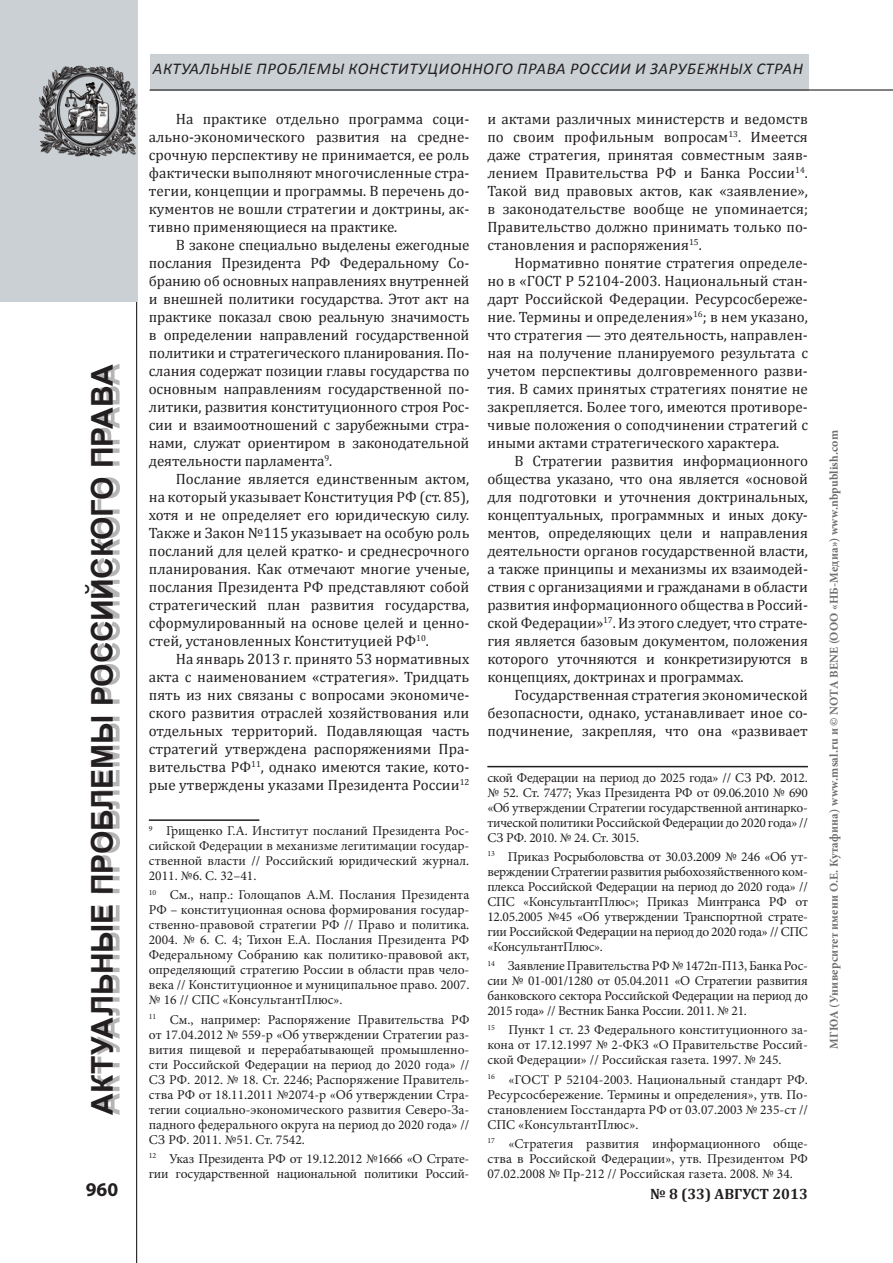
<style>
.page{position:relative;width:893px;height:1263px;background:#fff}
.page>*{position:absolute;margin:0;border:0;box-sizing:border-box;transform-origin:0 0}
.t1{font:700 30px "Arial";letter-spacing:-.005em;color:#231f20}
.t2{font:700 19.5px "Myriad Pro";color:#231f20}
.t3{font:italic 16.5px "Calibri";letter-spacing:.04em;color:#231f20}
.t4{font:15px/18px "Cambria";color:#231f20;text-align:justify}
.t5{font:700 15px "Cambria";color:#231f20}
.t6{font:13.5px/15px "Minion Pro";letter-spacing:-.005em;color:#231f20;text-align:justify}
.t7{font:700 12px "Minion Pro";letter-spacing:.02em;color:#6c6d70}
</style>
<div class="page">
<hr style="left:136px;top:0;width:1px;height:1263px;background:#231f20">
<div style="left:0;top:0;width:136px;height:301px;background:#cad0d4"></div>
<div style="left:92px;top:364px;width:28px;height:751px;background:#231f20;opacity:.33"></div>
<div style="left:150px;top:54px;width:658px;height:36px;background:#cad0d4"></div>
<hr style="left:150px;top:89px;width:743px;height:2px;background:#231f20">
<img style="left:39px;top:54px;width:99px;height:111px">
<hr style="left:149px;top:819px;width:110px;height:2px;background:#231f20">
<hr style="left:487px;top:766px;width:321px;height:1px;background:#231f20">
<p class="t3" style="left:153px;top:58px;width:11px">актуал</p>
<p class="t3" style="left:210px;top:58px;width:58px">ьные проблем</p>
<p class="t3" style="left:332px;top:58px;width:20px">ы конститу</p>
<p class="t3" style="left:428px;top:58px;width:23px">ционного</p>
<p class="t3" style="left:517px;top:58px;width:5px">права</p>
<p class="t3" style="left:570px;top:58px;width:6px">россии</p>
<p class="t3" style="left:635px;top:58px;width:18px">и зарубе</p>
<p class="t3" style="left:705px;top:58px;width:58px">жных стран</p>
<p class="t4" style="left:149px;top:110px;width:322px;text-indent:27px">На практике отдельно программа соци&shy;ально-экономического развития на средне&shy;срочную перспективу не принимается, ее роль фактически выполняют многочисленные стра&shy;тегии, концепции и программы. В перечень до&shy;кументов не вошли стратегии и доктрины, ак&shy;тивно применяющиеся на практике.</p>
<p class="t4" style="left:149px;top:236px;width:322px;text-indent:27px">В законе специально выделены ежегодные послания Президента РФ Федеральному Со&shy;бранию об основных направлениях внутренней и внешней политики государства. Этот акт на практике показал свою реальную значимость в определении направлений государственной политики и стратегического планирования. По&shy;слания содержат позиции главы государства по основным направлениям государственной по&shy;литики, развития конституционного строя Рос&shy;сии и взаимоотношений с зарубежными стра&shy;нами, служат ориентиром в законодательной деятельности парламента<sup>9</sup>.</p>
<p class="t4" style="left:149px;top:470px;width:322px;text-indent:27px">Послание является единственным актом, на который указывает Конституция РФ (ст. 85), хотя и не определяет его юридическую силу.<br>Также и Закон №115 указывает на особую роль посланий для целей кратко- и среднесрочного планирования. Как отмечают многие ученые, послания Президента РФ представляют собой стратегический план развития государства, сформулированный на основе целей и ценно&shy;стей, установленных Конституцией РФ<sup>10</sup>.</p>
<p class="t4" style="left:149px;top:650px;width:322px;text-indent:27px">На январь 2013 г. принято 53 нормативных акта с наименованием «стратегия». Тридцать пять из них связаны с вопросами экономиче&shy;ского развития отраслей хозяйствования или отдельных территорий. Подавляющая часть стратегий утверждена распоряжениями Пра&shy;вительства РФ<sup>11</sup>, однако имеются такие, кото&shy;рые утверждены указами Президента России<sup>12</sup></p>
<p class="t6" style="left:149px;top:823px;width:322px"><sup>9</sup> Грищенко Г.А. Институт посланий Президента Рос&shy;сийской Федерации в механизме легитимации государ&shy;ственной власти // Российский юридический журнал.<br>2011. №6. С. 32–41.</p>
<p class="t6" style="left:149px;top:888px;width:322px"><sup>10</sup> См., напр.: Голощапов А.М. Послания Президента РФ – конституционная основа формирования государ&shy;ственно-правовой стратегии РФ // Право и политика.<br>2004. № 6. С. 4; Тихон Е.А. Послания Президента РФ Федеральному Собранию как политико-правовой акт, определяющий стратегию России в области прав чело&shy;века // Конституционное и муниципальное право. 2007. № 16 // СПС «КонсультантПлюс».</p>
<p class="t6" style="left:149px;top:1012px;width:322px"><sup>11</sup> См., например: Распоряжение Правительства РФ от 17.04.2012 № 559-р «Об утверждении Стратегии раз&shy;вития пищевой и перерабатывающей промышленно&shy;сти Российской Федерации на период до 2020 года» // СЗ РФ. 2012. № 18. Ст. 2246; Распоряжение Правитель&shy;ства РФ от 18.11.2011 №2074-р «Об утверждении Стра&shy;тегии социально-экономического развития Северо-За&shy;падного федерального округа на период до 2020 года» // СЗ РФ. 2011. №51. Ст. 7542.</p>
<p class="t6" style="left:149px;top:1151px;width:322px"><sup>12</sup> Указ Президента РФ от 19.12.2012 №1666 «О Страте&shy;гии государственной национальной политики Россий-</p>
<p class="t4" style="left:487px;top:110px;width:322px">и актами различных министерств и ведомств по своим профильным вопросам<sup>13</sup>. Имеется даже стратегия, принятая совместным заяв&shy;лением Правительства РФ и Банка России<sup>14</sup>.<br>Такой вид правовых актов, как «заявление», в законодательстве вообще не упоминается; Правительство должно принимать только по&shy;становления и распоряжения<sup>15</sup>.</p>
<p class="t4" style="left:487px;top:254px;width:322px;text-indent:27px">Нормативно понятие стратегия определе&shy;но в «ГОСТ Р 52104-2003. Национальный стан&shy;дарт Российской Федерации. Ресурсосбереже&shy;ние. Термины и определения»<sup>16</sup>; в нем указано, что стратегия — это деятельность, направлен&shy;ная на получение планируемого результата с учетом перспективы долговременного разви&shy;тия. В самих принятых стратегиях понятие не закрепляется. Более того, имеются противоре&shy;чивые положения о соподчинении стратегий с иными актами стратегического характера.</p>
<p class="t4" style="left:487px;top:452px;width:322px;text-indent:27px">В Стратегии развития информационного общества указано, что она является «основой для подготовки и уточнения доктринальных, концептуальных, программных и иных доку&shy;ментов, определяющих цели и направления деятельности органов государственной власти, а также принципы и механизмы их взаимодей&shy;ствия с организациями и гражданами в области развития информационного общества в Россий&shy;ской Федерации»<sup>17</sup>. Из этого следует, что страте&shy;гия является базовым документом, положения которого уточняются и конкретизируются в концепциях, доктринах и программах.</p>
<p class="t4" style="left:487px;top:686px;width:322px;text-indent:27px">Государственная стратегия экономической безопасности, однако, устанавливает иное со&shy;подчинение, закрепляя, что она «развивает</p>
<p class="t6" style="left:487px;top:770px;width:322px">ской Федерации на период до 2025 года» // СЗ РФ. 2012. № 52. Ст. 7477; Указ Президента РФ от 09.06.2010 № 690 «Об утверждении Стратегии государственной антинарко&shy;тической политики Российской Федерации до 2020 года» // СЗ РФ. 2010. № 24. Ст. 3015.</p>
<p class="t6" style="left:487px;top:849px;width:322px"><sup>13</sup> Приказ Росрыболовства от 30.03.2009 № 246 «Об ут&shy;верждении Стратегии развития рыбохозяйственного ком&shy;плекса Российской Федерации на период до 2020 года» // СПС «КонсультантПлюс»; Приказ Минтранса РФ от 12.05.2005 №45 «Об утверждении Транспортной страте&shy;гии Российской Федерации на период до 2020 года» // СПС «КонсультантПлюс».</p>
<p class="t6" style="left:487px;top:958px;width:322px"><sup>14</sup> Заявление Правительства РФ № 1472п-П13, Банка Рос&shy;сии № 01-001/1280 от 05.04.2011 «О Стратегии развития банковского сектора Российской Федерации на период до 2015 года» // Вестник Банка России. 2011. № 21.</p>
<p class="t6" style="left:487px;top:1023px;width:322px"><sup>15</sup> Пункт 1 ст. 23 Федерального конституционного за&shy;кона от 17.12.1997 № 2-ФКЗ «О Правительстве Россий&shy;ской Федерации» // Российская газета. 1997. № 245.</p>
<p class="t6" style="left:487px;top:1072px;width:322px"><sup>16</sup> «ГОСТ Р 52104-2003. Национальный стандарт РФ.<br>Ресурсосбережение. Термины и определения», утв. По&shy;становлением Госстандарта РФ от 03.07.2003 № 235-ст // СПС «КонсультантПлюс».</p>
<p class="t6" style="left:487px;top:1136px;width:322px"><sup>17</sup> «Стратегия развития информационного обще&shy;ства в Российской Федерации», утв. Президентом РФ 07.02.2008 № Пр-212 // Российская газета. 2008. № 34.</p>
<h1 class="t1" style="left:83px;top:1115px;width:747px;rotate:-90deg">Актуальные проблемы российского права</h1>
<h2 class="t2" style="left:86px;top:1177px;width:34px">960</h2>
<p class="t5" style="left:650px;top:1183px;width:159px">№ 8 (33) август 2013</p>
<p class="t7" style="left:825px;top:1048px;width:620px;rotate:-90deg">МГЮА (Университет имени О.Е. Кутафина) www.msal.ru и © NOTA BENE (ООО «НБ-Медиа») www.nbpublish.com</p>
</div>
